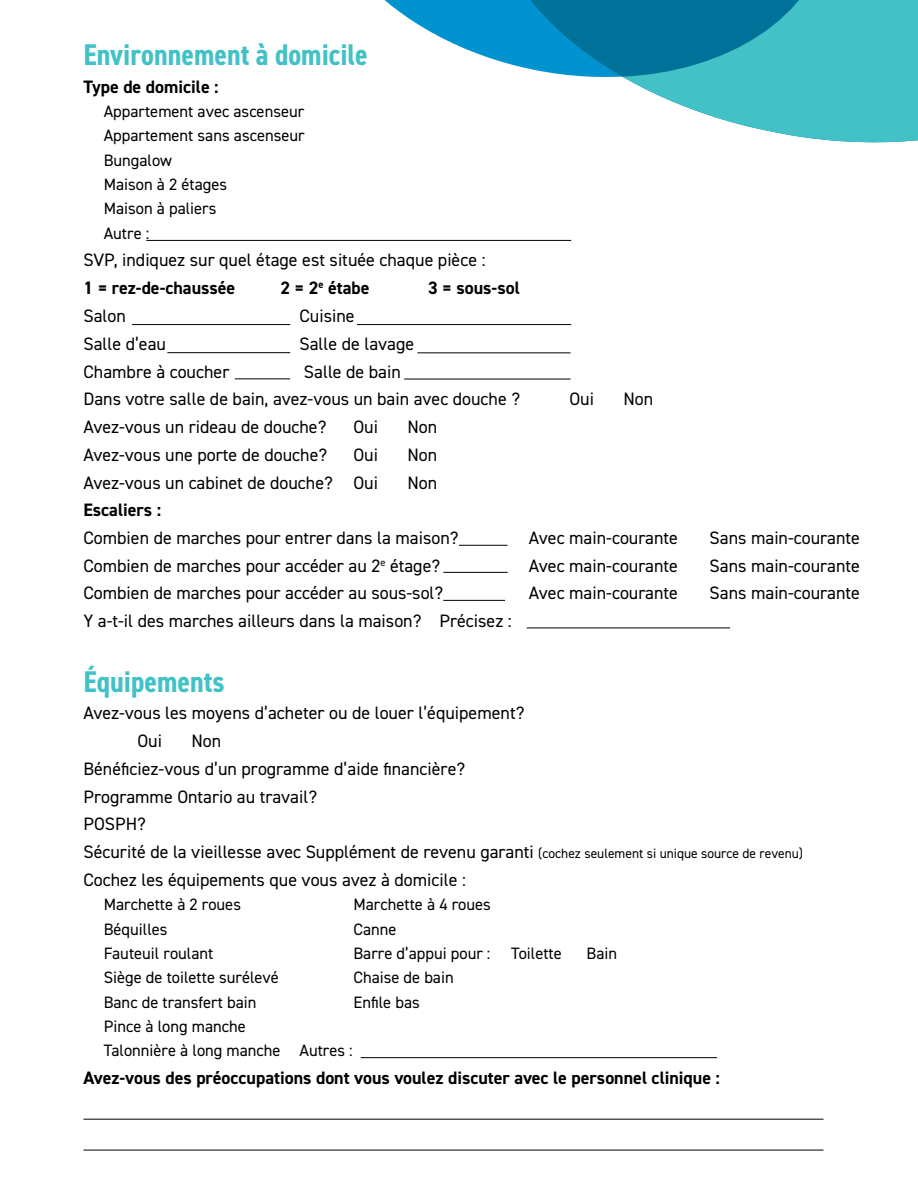
<style>
.page{position:relative;width:918px;height:1188px;background:#fff}
.page>*{position:absolute;margin:0;border:0;box-sizing:border-box;transform-origin:0 0}
.t1{font:700 condensed 30px "DIN2014";color:#42c1c7}
.t2{font:18px/27.8px "DIN2014";color:#000}
.t3{font:700 18px "DIN2014";color:#000}
.t4{font:16.5px/24.3px "DIN2014";color:#000}
.s1{font-size:13.5px}
</style>
<div class="page">
<svg style="left:384px;top:0;width:92px;height:53px;fill:#0093d0"></svg>
<svg style="left:476px;top:0;width:147px;height:77px;background:#1791c0"></svg>
<svg style="left:623px;top:0;width:295px;height:143px;background:#4cb7c4"></svg>
<hr style="left:146px;top:240px;width:425px;height:1px;background:#000">
<hr style="left:132px;top:324px;width:158px;height:1px;background:#000">
<hr style="left:167px;top:352px;width:123px;height:1px;background:#000">
<hr style="left:459px;top:545px;width:49px;height:1px;background:#000">
<hr style="left:443px;top:572px;width:65px;height:1px;background:#000">
<hr style="left:443px;top:600px;width:62px;height:1px;background:#000">
<hr style="left:527px;top:628px;width:203px;height:1px;background:#000">
<hr style="left:361px;top:1057px;width:356px;height:1px;background:#000">
<hr style="left:83px;top:1119px;width:740px;height:1px;background:#000">
<hr style="left:83px;top:1150px;width:740px;height:1px;background:#000">
<hr style="left:235px;top:379px;width:55px;height:1px;background:#000">
<hr style="left:357px;top:324px;width:214px;height:1px;background:#000">
<hr style="left:417px;top:353px;width:154px;height:1px;background:#000">
<hr style="left:404px;top:379px;width:167px;height:1px;background:#000">
<h1 class="t1" style="left:83px;top:35px;width:286px">Environnement à domicile</h1>
<p class="t3" style="left:83px;top:75px;width:137px">Type de domicile :</p>
<p class="t4" style="left:104px;top:99px;width:202px">Appartement avec ascenseur<br>Appartement sans ascenseur<br>Bungalow<br>Maison à 2 étages<br>Maison à paliers<br>Autre :</p>
<p class="t2" style="left:83px;top:246px;width:404px">SVP, indiquez sur quel étage est située chaque pièce :</p>
<p class="t3" style="left:83px;top:276px;width:153px">1 = rez-de-chaussée</p>
<p class="t3" style="left:280px;top:276px;width:91px">2 = 2<sup>e</sup> étabe</p>
<p class="t3" style="left:428px;top:276px;width:93px">3 = sous-sol</p>
<p class="t2" style="left:83px;top:302px;width:44px">Salon</p>
<p class="t2" style="left:299px;top:302px;width:57px">Cuisine</p>
<p class="t2" style="left:83px;top:329px;width:84px">Salle d’eau</p>
<p class="t2" style="left:299px;top:329px;width:116px">Salle de lavage</p>
<p class="t2" style="left:83px;top:357px;width:147px">Chambre à coucher</p>
<p class="t2" style="left:83px;top:357px;width:438px;text-indent:220px">Salle de bain<br>Dans votre salle de bain, avez-vous un bain avec douche ?</p>
<p class="t2" style="left:569px;top:385px;width:26px">Oui</p>
<p class="t2" style="left:623px;top:385px;width:31px">Non</p>
<p class="t2" style="left:83px;top:413px;width:245px">Avez-vous un rideau de douche?</p>
<p class="t2" style="left:353px;top:413px;width:26px">Oui</p>
<p class="t2" style="left:407px;top:413px;width:31px">Non</p>
<p class="t2" style="left:83px;top:440px;width:245px">Avez-vous une porte de douche?</p>
<p class="t2" style="left:353px;top:440px;width:26px">Oui</p>
<p class="t2" style="left:407px;top:440px;width:31px">Non</p>
<p class="t2" style="left:83px;top:468px;width:296px">Avez-vous un cabinet de douche? Oui</p>
<p class="t2" style="left:407px;top:468px;width:31px">Non</p>
<p class="t3" style="left:83px;top:498px;width:79px">Escaliers :</p>
<p class="t2" style="left:83px;top:524px;width:377px">Combien de marches pour entrer dans la maison?</p>
<p class="t2" style="left:529px;top:524px;width:151px">Avec main-courante</p>
<p class="t2" style="left:710px;top:524px;width:152px">Sans main-courante</p>
<p class="t2" style="left:83px;top:551px;width:358px">Combien de marches pour accéder au 2<sup>e</sup> étage?</p>
<p class="t2" style="left:529px;top:551px;width:151px">Avec main-courante</p>
<p class="t2" style="left:710px;top:551px;width:152px">Sans main-courante</p>
<p class="t2" style="left:83px;top:579px;width:361px">Combien de marches pour accéder au sous-sol?</p>
<p class="t2" style="left:529px;top:579px;width:151px">Avec main-courante</p>
<p class="t2" style="left:710px;top:579px;width:152px">Sans main-courante</p>
<p class="t2" style="left:83px;top:607px;width:430px">Y a-t-il des marches ailleurs dans la maison? Précisez :</p>
<h1 class="t1" style="left:83px;top:661px;width:143px">Équipements</h1>
<p class="t2" style="left:137px;top:699px;width:388px;text-indent:-54px">Avez-vous les moyens d’acheter ou de louer l’équipement?<br>Oui</p>
<p class="t2" style="left:83px;top:727px;width:721px;text-indent:108px">Non<br>Bénéficiez-vous d’un programme d’aide financière?<br>Programme Ontario au travail?<br>POSPH?<br>Sécurité de la vieillesse avec Supplément de revenu garanti <span class="s1">(cochez seulement si unique source de revenu)<br></span>Cochez les équipements que vous avez à domicile :</p>
<p class="t4" style="left:104px;top:892px;width:139px">Marchette à 2 roues</p>
<p class="t4" style="left:353px;top:892px;width:139px">Marchette à 4 roues</p>
<p class="t4" style="left:104px;top:917px;width:65px">Béquilles</p>
<p class="t4" style="left:353px;top:917px;width:45px">Canne</p>
<p class="t4" style="left:104px;top:941px;width:111px">Fauteuil roulant</p>
<p class="t4" style="left:353px;top:941px;width:210px">Barre d’appui pour : Toilette</p>
<p class="t4" style="left:587px;top:941px;width:32px">Bain</p>
<p class="t4" style="left:104px;top:965px;width:177px">Siège de toilette surélevé</p>
<p class="t4" style="left:353px;top:965px;width:102px">Chaise de bain</p>
<p class="t4" style="left:104px;top:990px;width:154px">Banc de transfert bain</p>
<p class="t4" style="left:353px;top:990px;width:68px">Enfile bas</p>
<p class="t4" style="left:104px;top:1014px;width:251px">Pince à long manche<br>Talonnière à long manche Autres :</p>
<p class="t3" style="left:83px;top:1066px;width:638px">Avez-vous des préoccupations dont vous voulez discuter avec le personnel clinique :</p>
</div>
